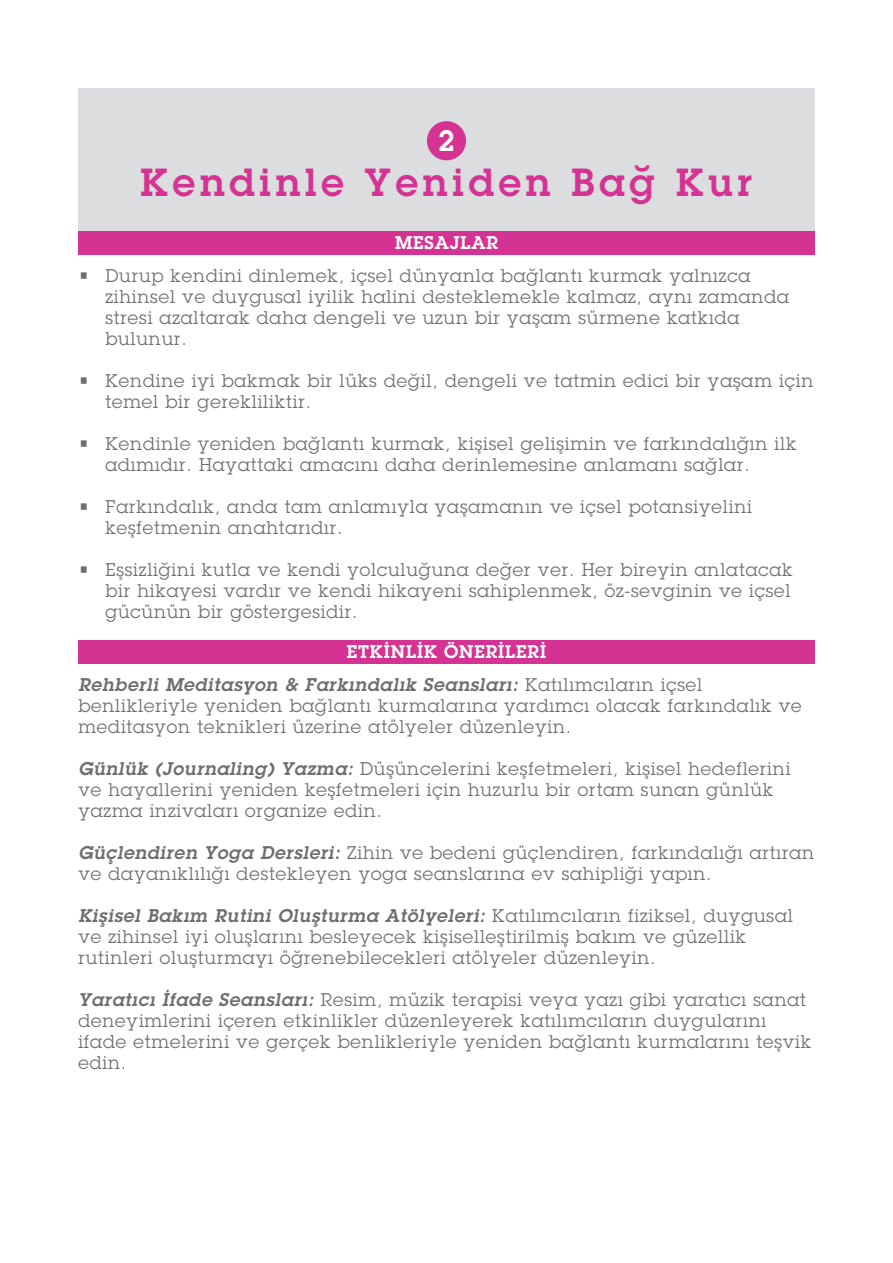
<style>
.page{position:relative;width:893px;height:1263px;background:#fff}
.page>*{position:absolute;margin:0;border:0;box-sizing:border-box;transform-origin:0 0}
.t1{font:700 38.4px "Lubalin Graph";letter-spacing:.125em;color:#d53393}
.t2{font:700 28.8px "Lubalin Graph";color:#fff}
.t3{font:18px/21px "Lubalin Graph";letter-spacing:.05em;color:#6d6e71}
.t4{font:700 18px "Lubalin Graph";letter-spacing:.05em;color:#fff}
.s1{font-weight:700;font-style:italic}
</style>
<div class="page">
<div style="left:78px;top:89px;width:737px;height:142px;background:#dcddde"></div>
<div style="left:427px;top:121px;width:39px;height:39px;background:#d53393;border-radius:50%"></div>
<div style="left:78px;top:231px;width:737px;height:24px;background:#d53393"></div>
<div style="left:78px;top:640px;width:737px;height:23px;background:#d53393"></div>
<h2 class="t2" style="left:438px;top:122px;width:18px">2</h2>
<h1 class="t1" style="left:141px;top:157px;width:613px">Kendinle Yeniden Bağ Kur</h1>
<p class="t4" style="left:395px;top:231px;width:104px">MESAJLAR</p>
<p class="t3" style="left:105px;top:265px;width:685px;text-indent:-27px">• Durup kendini dinlemek, içsel dünyanla bağlantı kurmak yalnızca zihinsel ve duygusal iyilik halini desteklemekle kalmaz, aynı zamanda stresi azaltarak daha dengeli ve uzun bir yaşam sürmene katkıda bulunur.</p>
<p class="t3" style="left:105px;top:370px;width:709px;text-indent:-27px">• Kendine iyi bakmak bir lüks değil, dengeli ve tatmin edici bir yaşam için temel bir gerekliliktir.</p>
<p class="t3" style="left:105px;top:433px;width:693px;text-indent:-27px">• Kendinle yeniden bağlantı kurmak, kişisel gelişimin ve farkındalığın ilk adımıdır. Hayattaki amacını daha derinlemesine anlamanı sağlar.</p>
<p class="t3" style="left:105px;top:496px;width:648px;text-indent:-27px">• Farkındalık, anda tam anlamıyla yaşamanın ve içsel potansiyelini keşfetmenin anahtarıdır.</p>
<p class="t3" style="left:105px;top:559px;width:689px;text-indent:-27px">• Eşsizliğini kutla ve kendi yolculuğuna değer ver. Her bireyin anlatacak bir hikayesi vardır ve kendi hikayeni sahiplenmek, öz-sevginin ve içsel gücünün bir göstergesidir.</p>
<p class="t4" style="left:347px;top:640px;width:201px">ETKİNLİK ÖNERİLERİ</p>
<p class="t3" style="left:78px;top:673px;width:725px"><span class="s1">Rehberli Meditasyon &amp; Farkındalık Seansları:</span> Katılımcıların içsel benlikleriyle yeniden bağlantı kurmalarına yardımcı olacak farkındalık ve meditasyon teknikleri üzerine atölyeler düzenleyin.</p>
<p class="t3" style="left:78px;top:757px;width:713px"><span class="s1">Günlük (Journaling) Yazma:</span> Düşüncelerini keşfetmeleri, kişisel hedeflerini ve hayallerini yeniden keşfetmeleri için huzurlu bir ortam sunan günlük yazma inzivaları organize edin.</p>
<p class="t3" style="left:78px;top:841px;width:737px"><span class="s1">Güçlendiren Yoga Dersleri:</span> Zihin ve bedeni güçlendiren, farkındalığı artıran ve dayanıklılığı destekleyen yoga seanslarına ev sahipliği yapın.</p>
<p class="t3" style="left:78px;top:904px;width:716px"><span class="s1">Kişisel Bakım Rutini Oluşturma Atölyeleri:</span> Katılımcıların fiziksel, duygusal ve zihinsel iyi oluşlarını besleyecek kişiselleştirilmiş bakım ve güzellik rutinleri oluşturmayı öğrenebilecekleri atölyeler düzenleyin.</p>
<p class="t3" style="left:78px;top:988px;width:734px"><span class="s1">Yaratıcı İfade Seansları:</span> Resim, müzik terapisi veya yazı gibi yaratıcı sanat deneyimlerini içeren etkinlikler düzenleyerek katılımcıların duygularını ifade etmelerini ve gerçek benlikleriyle yeniden bağlantı kurmalarını teşvik edin.</p>
</div>
